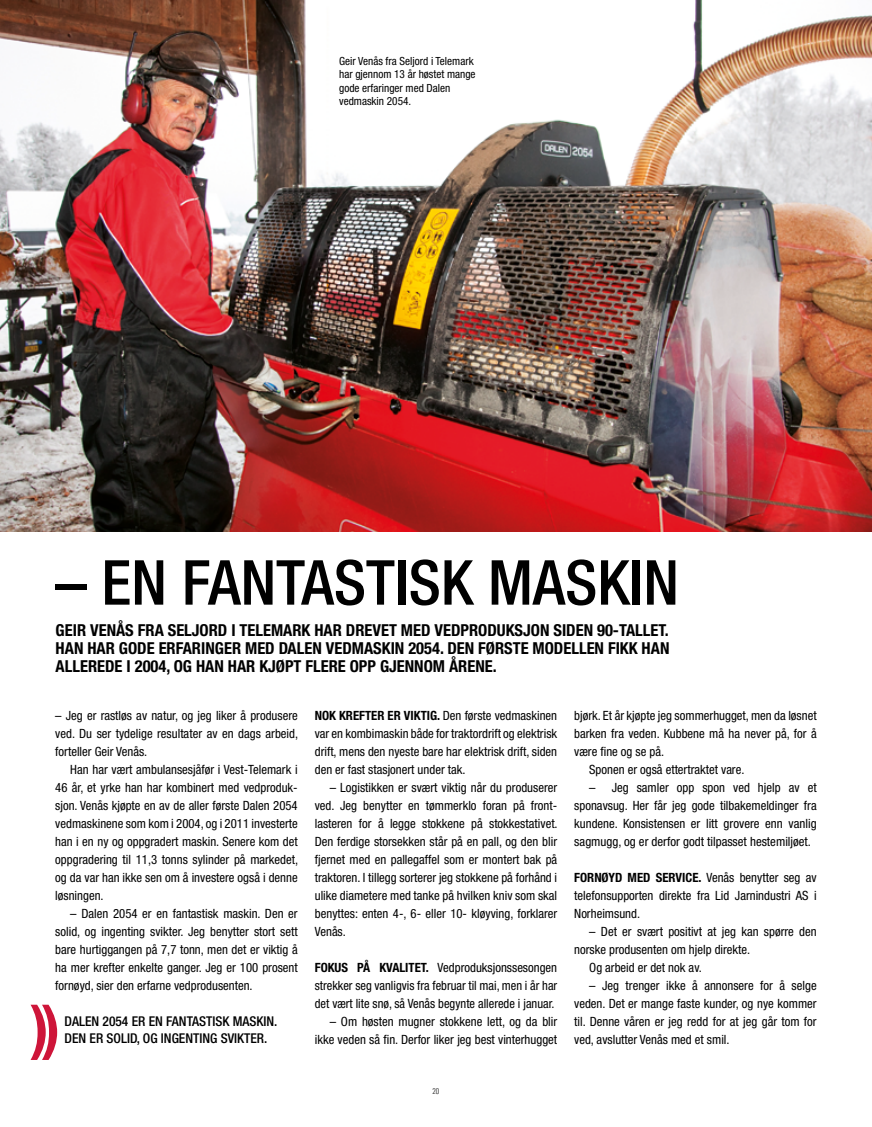
<style>
.page{position:relative;width:872px;height:1127px;background:#fff}
.page>*{position:absolute;margin:0;border:0;box-sizing:border-box;transform-origin:0 0}
.t1{font:500 condensed 62.1px "Helvetica Neue LT Std";color:#000}
.t2{font:700 condensed 61.5px "Helvetica Neue LT Std";color:#ce1539}
.t3{font:700 condensed 16.5px/18px "Helvetica Neue LT Std";color:#000;text-align:justify}
.t4{font:500 condensed 13.5px/16.5px "Helvetica Neue LT Std";color:#000}
.t5{font:condensed 12.75px/18px "Helvetica Neue LT Std";color:#000;text-align:justify}
.t6{font:condensed 11.25px/13.5px "Helvetica Neue LT Std";color:#000}
.t7{font:300 condensed 8.25px "Univers";color:#000}
.s1{font-weight:700}
</style>
<div class="page">
<img style="left:0;top:0;width:872px;height:531px">
<p class="t6" style="left:339px;top:54px;width:138px">Geir Venås fra Seljord i Telemark har gjennom 13 år høstet mange gode erfaringer med Dalen vedmaskin 2054.</p>
<h1 class="t1" style="left:55px;top:545px;width:625px">– EN FANTASTISK MASKIN</h1>
<p class="t3" style="left:56px;top:620px;width:615px">GEIR VENÅS FRA SELJORD I TELEMARK HAR DREVET MED VEDPRODUKSJON SIDEN 90-TALLET.<br>HAN HAR GODE ERFARINGER MED DALEN VEDMASKIN 2054. DEN FØRSTE MODELLEN FIKK HAN ALLEREDE I 2004, OG HAN HAR KJØPT FLERE OPP GJENNOM ÅRENE.</p>
<p class="t5" style="left:55px;top:706px;width:244px">– Jeg er rastløs av natur, og jeg liker å produsere ved. Du ser tydelige resultater av en dags arbeid, forteller Geir Venås.</p>
<p class="t5" style="left:55px;top:760px;width:244px;text-align:left;text-indent:15px">Han har vært ambulansesjåfør i Vest-Telemark i 46 år, et yrke han har kombinert med vedproduk&shy;sjon. Venås kjøpte en av de aller første Dalen 2054 vedmaskinene som kom i 2004, og i 2011 investerte han i en ny og oppgradert maskin. Senere kom det oppgradering til 11,3 tonns sylinder på markedet, og da var han ikke sen om å investere også i denne løsningen.</p>
<p class="t5" style="left:55px;top:904px;width:244px;text-indent:15px">– Dalen 2054 er en fantastisk maskin. Den er solid, og ingenting svikter. Jeg benytter stort sett bare hurtiggangen på 7,7 tonn, men det er viktig å ha mer krefter enkelte ganger. Jeg er 100 prosent fornøyd, sier den erfarne vedprodusenten.</p>
<h2 class="t2" style="left:31px;top:989px;width:31px">))</h2>
<p class="t4" style="left:65px;top:1013px;width:214px">DALEN 2054 ER EN FANTASTISK MASKIN.<br>DEN ER SOLID, OG INGENTING SVIKTER.</p>
<p class="t5" style="left:315px;top:706px;width:244px"><span class="s1">NOK KREFTER ER VIKTIG.</span> Den første vedmaskinen var en kombimaskin både for traktordrift og elektrisk drift, mens den nyeste bare har elektrisk drift, siden den er fast stasjonert under tak.</p>
<p class="t5" style="left:315px;top:778px;width:244px;text-align:left;text-indent:15px">– Logistikken er svært viktig når du produserer ved. Jeg benytter en tømmerklo foran på front&shy;lasteren for å legge stokkene på stokkestativet.<br>Den ferdige storsekken står på en pall, og den blir fjernet med en pallegaffel som er montert bak på traktoren. I tillegg sorterer jeg stokkene på forhånd i ulike diametere med tanke på hvilken kniv som skal benyttes: enten 4-, 6- eller 10- kløyving, forklarer Venås.</p>
<p class="t5" style="left:315px;top:958px;width:244px"><span class="s1">FOKUS PÅ KVALITET.</span> Vedproduksjonssesongen strekker seg vanligvis fra februar til mai, men i år har det vært lite snø, så Venås begynte allerede i januar.</p>
<p class="t5" style="left:315px;top:1012px;width:244px;text-align:right">– Om høsten mugner stokkene lett, og da blir ikke veden så fin. Derfor liker jeg best vinterhugget</p>
<p class="t7" style="left:432px;top:1087px;width:8px">20</p>
<p class="t5" style="left:574px;top:706px;width:244px">bjørk. Et år kjøpte jeg sommerhugget, men da løsnet</p>
<p class="t5" style="left:574px;top:724px;width:244px">barken fra veden. Kubbene må ha never på, for å</p>
<p class="t5" style="left:574px;top:742px;width:91px">være fine og se på.</p>
<p class="t5" style="left:589px;top:760px;width:157px">Sponen er også ettertraktet vare.</p>
<p class="t5" style="left:574px;top:778px;width:244px;text-indent:15px">– Jeg samler opp spon ved hjelp av et sponavsug. Her får jeg gode tilbakemeldinger fra kundene. Konsistensen er litt grovere enn vanlig sagmugg, og er derfor godt tilpasset hestemiljøet.</p>
<p class="t5" style="left:574px;top:868px;width:244px"><span class="s1">FORNØYD MED SERVICE.</span> Venås benytter seg av telefonsupporten direkte fra Lid Jarnindustri AS i Norheimsund.</p>
<p class="t5" style="left:589px;top:922px;width:229px">– Det er svært positivt at jeg kan spørre den</p>
<p class="t5" style="left:574px;top:940px;width:178px">norske produsenten om hjelp direkte.</p>
<p class="t5" style="left:589px;top:958px;width:114px">Og arbeid er det nok av.</p>
<p class="t5" style="left:574px;top:976px;width:244px;text-indent:15px">– Jeg trenger ikke å annonsere for å selge veden. Det er mange faste kunder, og nye kommer til. Denne våren er jeg redd for at jeg går tom for ved, avslutter Venås med et smil.</p>
</div>
